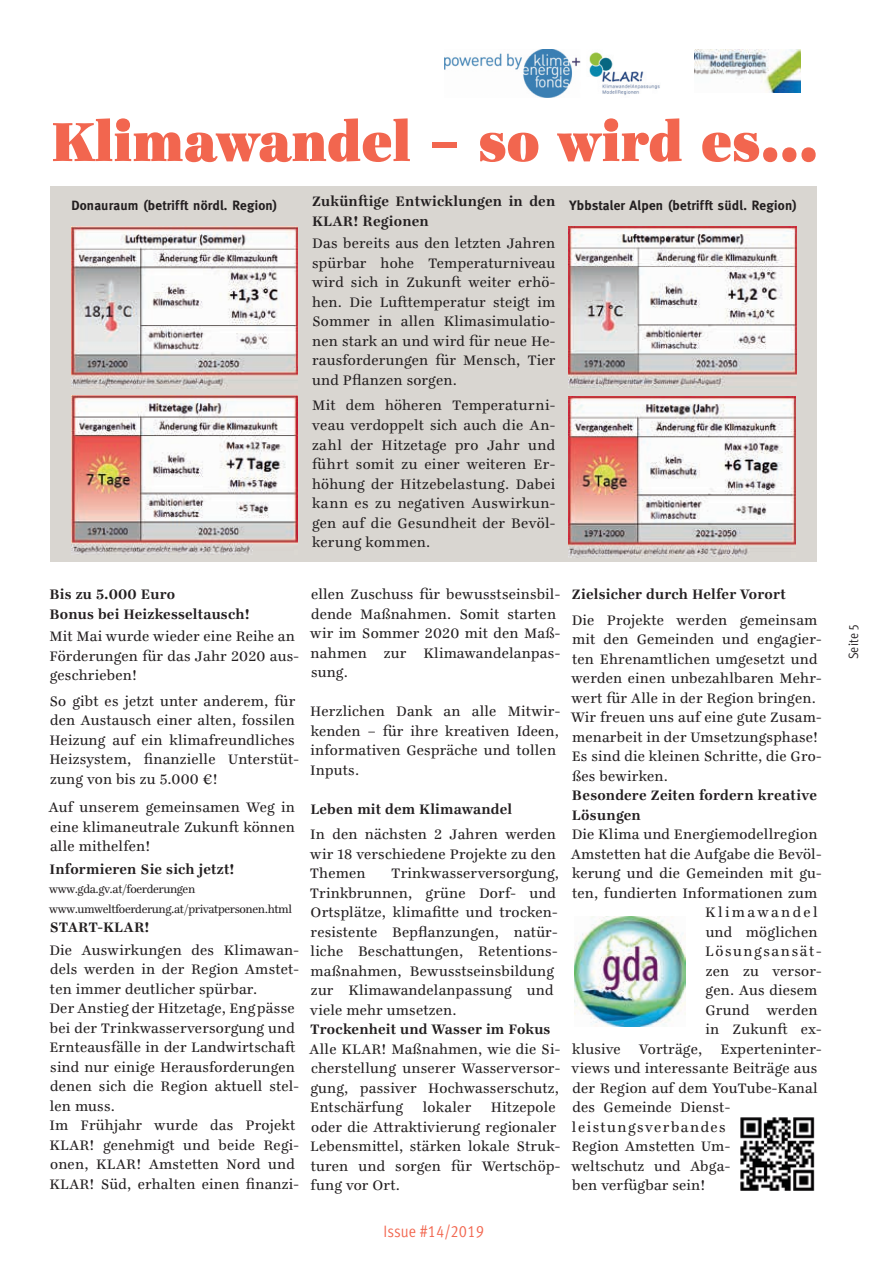
<style>
.page{position:relative;width:893px;height:1263px;background:#fff}
.page>*{position:absolute;margin:0;border:0;box-sizing:border-box;transform-origin:0 0}
.t1{font:900 60px "Ingeborg";color:#f2664f;scale:.93 1}
.t2{font:16.5px "Meta Cond Normal LF";letter-spacing:.01em;color:#f2664f}
.t3{font:15px/19.5px "Ingeborg";letter-spacing:.015em;color:#231f20}
.t4{font:700 15px/19.5px "Ingeborg";letter-spacing:.015em;color:#231f20}
.t5{font:15px "Ingeborg";letter-spacing:.1em;color:#231f20}
.t6{font:15px "Ingeborg";letter-spacing:.11em;color:#231f20}
.t7{font:15px "Ingeborg";letter-spacing:.16em;color:#231f20}
.t8{font:700 13.5px "Meta";letter-spacing:.015em;color:#231f20}
.t9{font:13.5px "Meta Cond Normal LF";letter-spacing:.01em;color:#231f20}
.t10{font:12px/19.5px "Ingeborg";letter-spacing:-.03em;color:#231f20}
</style>
<div class="page">
<div style="left:50px;top:186px;width:767px;height:376px;background:#d9d6d1"></div>
<img style="left:445px;top:50px;width:215px;height:47px">
<img style="left:695px;top:50px;width:105px;height:42px">
<img style="left:72px;top:395px;width:226px;height:160px">
<img style="left:72px;top:226px;width:226px;height:162px">
<img style="left:569px;top:396px;width:226px;height:161px">
<img style="left:569px;top:226px;width:227px;height:162px">
<img style="left:575px;top:916px;width:110px;height:110px">
<img style="left:740px;top:1117px;width:75px;height:74px">
<h1 class="t1" style="left:51px;top:103px;width:826px">Klimawandel – so wird es...</h1>
<p class="t8" style="left:72px;top:198px;width:207px">Donauraum (betrifft nördl. Region)</p>
<p class="t8" style="left:569px;top:198px;width:229px">Ybbstaler Alpen (betrifft südl. Region)</p>
<p class="t4" style="left:312px;top:192px;width:245px">Zukünftige Entwicklungen in den<br>KLAR! Regionen</p>
<p class="t3" style="left:312px;top:234px;width:245px;text-align:justify">Das bereits aus den letzten Jahren spürbar hohe Temperaturniveau wird sich in Zukunft weiter erhö&shy;hen. Die Lufttemperatur steigt im Sommer in allen Klimasimulatio&shy;nen stark an und wird für neue He&shy;rausforderungen für Mensch, Tier und Pflanzen sorgen.</p>
<p class="t3" style="left:312px;top:396px;width:245px;text-align:justify">Mit dem höheren Temperaturni&shy;veau verdoppelt sich auch die An&shy;zahl der Hitzetage pro Jahr und führt somit zu einer weiteren Er&shy;höhung der Hitzebelastung. Dabei kann es zu negativen Auswirkun&shy;gen auf die Gesundheit der Bevöl&shy;kerung kommen.</p>
<p class="t4" style="left:50px;top:585px;width:202px">Bis zu 5.000 Euro<br>Bonus bei Heizkesseltausch!</p>
<p class="t3" style="left:49px;top:627px;width:251px">Mit Mai wurde wieder eine Reihe an<br>Förderungen für das Jahr 2020 aus&shy;geschrieben!</p>
<p class="t3" style="left:49px;top:691px;width:251px">So gibt es jetzt unter anderem, für den Austausch einer alten, fossilen Heizung auf ein klimafreundliches Heizsystem, finanzielle Unterstüt&shy;zung von bis zu 5.000 €!</p>
<p class="t3" style="left:48px;top:798px;width:248px;text-align:justify">Auf unserem gemeinsamen Weg in eine klimaneutrale Zukunft können alle mithelfen!</p>
<p class="t4" style="left:50px;top:859px;width:186px">Informieren Sie sich jetzt!</p>
<p class="t10" style="left:49px;top:880px;width:244px">www.gda.gv.at/foerderungen www.umweltfoerderung.at/privatpersonen.html</p>
<p class="t4" style="left:50px;top:918px;width:101px">START-KLAR!</p>
<p class="t3" style="left:49px;top:940px;width:251px">Die Auswirkungen des Klimawan&shy;dels werden in der Region Amstet&shy;ten immer deutlicher spürbar.<br>Der Anstieg der Hitzetage, Engpässe bei der Trinkwasserversorgung und<br>Ernteausfälle in der Landwirtschaft sind nur einige Herausforderungen denen sich die Region aktuell stel&shy;len muss.<br>Im Frühjahr wurde das Projekt<br>KLAR! genehmigt und beide Regi&shy;onen, KLAR! Amstetten Nord und<br>KLAR! Süd, erhalten einen finanzi-</p>
<p class="t3" style="left:310px;top:585px;width:251px">ellen Zuschuss für bewusstseinsbil&shy;dende Maßnahmen. Somit starten wir im Sommer 2020 mit den Maß&shy;nahmen zur Klimawandelanpas&shy;sung.</p>
<p class="t3" style="left:310px;top:702px;width:251px">Herzlichen Dank an alle Mitwir&shy;kenden – für ihre kreativen Ideen, informativen Gespräche und tollen<br>Inputs.</p>
<p class="t4" style="left:310px;top:799px;width:203px">Leben mit dem Klimawandel</p>
<p class="t3" style="left:310px;top:825px;width:248px;text-align:justify">In den nächsten 2 Jahren werden wir 18 verschiedene Projekte zu den Themen</p>
<p class="t3" style="left:310px;top:864px;width:251px;text-indent:81px">Trinkwasserversorgung,<br>Trinkbrunnen, grüne Dorf- und<br>Ortsplätze, klimafitte und trocken&shy;resistente Bepflanzungen, natür&shy;liche Beschattungen, Retentions&shy;maßnahmen, Bewusstseinsbildung zur Klimawandelanpassung und viele mehr umsetzen.</p>
<p class="t4" style="left:310px;top:1020px;width:242px">Trockenheit und Wasser im Fokus</p>
<p class="t3" style="left:309px;top:1039px;width:252px;text-align:justify">Alle KLAR! Maßnahmen, wie die Si&shy;cherstellung unserer Wasserversor&shy;gung, passiver Hochwasserschutz, Entschärfung</p>
<p class="t3" style="left:310px;top:1098px;width:251px;text-indent:181px">Hitzepole oder die Attraktivierung regionaler<br>Lebensmittel, stärken lokale Struk&shy;turen und sorgen für Wertschöp&shy;fung vor Ort.</p>
<p class="t3" style="left:423px;top:1098px;width:50px">lokaler</p>
<p class="t4" style="left:572px;top:585px;width:215px">Zielsicher durch Helfer Vorort</p>
<p class="t3" style="left:571px;top:610px;width:252px">Die Projekte werden gemeinsam mit den Gemeinden und engagier&shy;ten Ehrenamtlichen umgesetzt und werden einen unbezahlbaren Mehr&shy;wert für Alle in der Region bringen.<br>Wir freuen uns auf eine gute Zusam&shy;menarbeit in der Umsetzungsphase!<br>Es sind die kleinen Schritte, die Gro&shy;ßes bewirken.</p>
<p class="t4" style="left:572px;top:786px;width:247px">Besondere Zeiten fordern kreative<br>Lösungen</p>
<p class="t3" style="left:572px;top:825px;width:247px">Die Klima und Energiemodellregion</p>
<p class="t3" style="left:571px;top:844px;width:252px">Amstetten hat die Aufgabe die Bevöl-</p>
<p class="t3" style="left:572px;top:864px;width:251px">kerung und die Gemeinden mit gu-</p>
<p class="t3" style="left:572px;top:883px;width:247px">ten, fundierten Informationen zum</p>
<p class="t7" style="left:705px;top:904px;width:114px">Klimawandel</p>
<p class="t3" style="left:706px;top:922px;width:113px">und möglichen</p>
<p class="t6" style="left:705px;top:943px;width:118px">Lösungsansät-</p>
<p class="t3" style="left:706px;top:961px;width:117px">zen zu versor-</p>
<p class="t3" style="left:706px;top:981px;width:113px">gen. Aus diesem</p>
<p class="t3" style="left:705px;top:1000px;width:113px">Grund werden</p>
<p class="t3" style="left:706px;top:1020px;width:117px">in Zukunft ex-</p>
<p class="t3" style="left:572px;top:1039px;width:251px">klusive Vorträge, Experteninter-</p>
<p class="t3" style="left:572px;top:1059px;width:247px">views und interessante Beiträge aus</p>
<p class="t3" style="left:572px;top:1078px;width:247px">der Region auf dem YouTube-Kanal</p>
<p class="t3" style="left:572px;top:1098px;width:159px">des Gemeinde Dienst-</p>
<p class="t5" style="left:572px;top:1118px;width:155px">leistungsverbandes</p>
<p class="t3" style="left:572px;top:1137px;width:160px">Region Amstetten Um-</p>
<p class="t3" style="left:572px;top:1156px;width:160px">weltschutz und Abga-</p>
<p class="t3" style="left:572px;top:1176px;width:135px">ben verfügbar sein!</p>
<p class="t2" style="left:383px;top:1222px;width:102px">Issue #14/2019</p>
<p class="t9" style="left:846px;top:659px;width:37px;rotate:-90deg">Seite 5</p>
</div>
